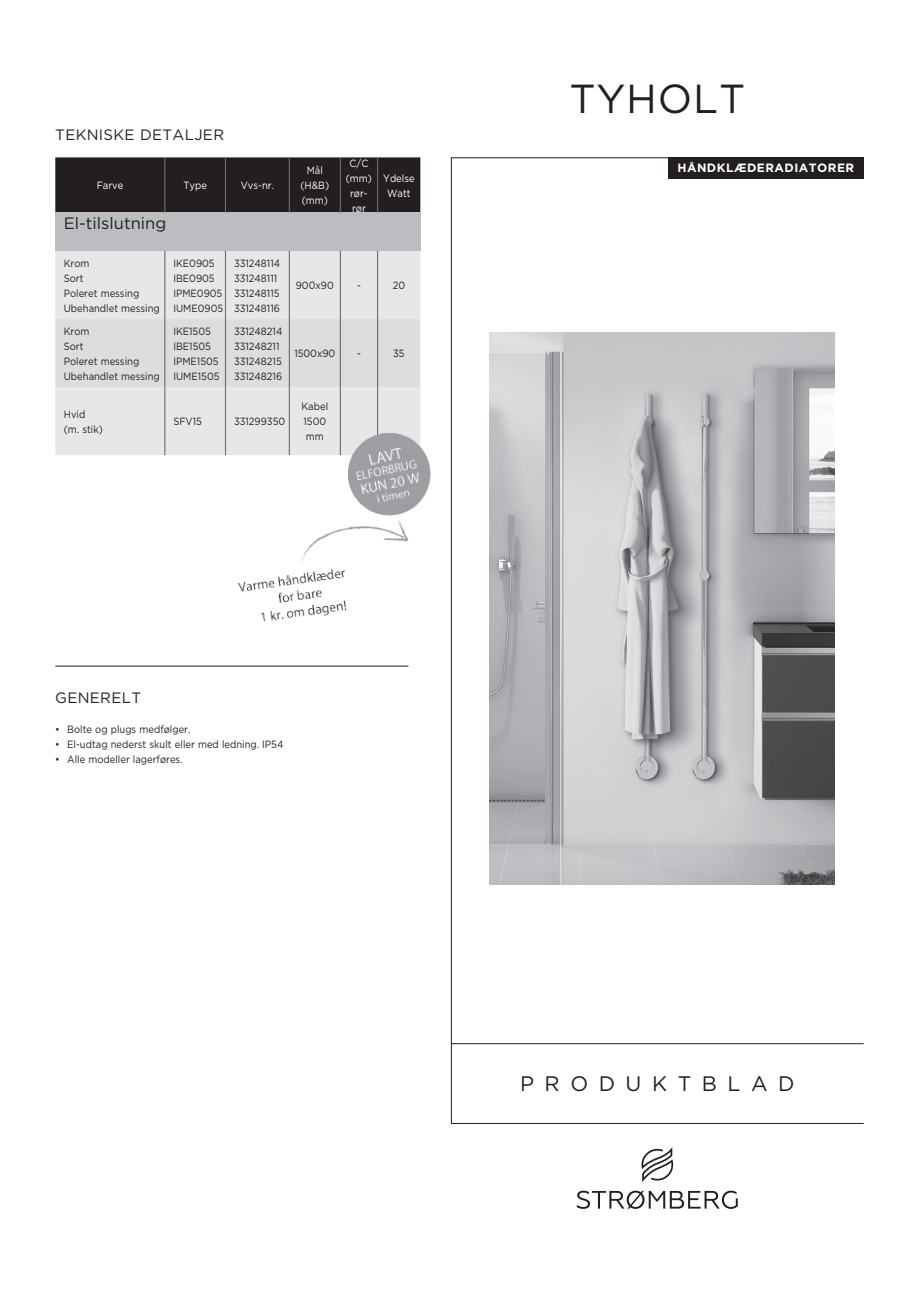
<style>
.page{position:relative;width:919px;height:1289px;background:#fff}
.page>*{position:absolute;margin:0;border:0;box-sizing:border-box;transform-origin:0 0}
.t1{font:40.5px "Gotham";letter-spacing:.02em;color:#231f20}
.t2{font:21px "Gotham";color:#231f20}
.t3{font:16.5px "Gotham";color:#231f20}
.t4{font:15px "Gotham";letter-spacing:.02em;color:#231f20}
.t5{font:700 12px "Gotham";letter-spacing:.04em;color:#fff}
.t6{font:10.5px/15px "Gotham";color:#231f20;scale:.9 1}
.t7{font:10.5px/15px "Gotham";color:#fff;text-align:center;scale:.9 1}
</style>
<div class="page">
<hr style="left:451px;top:157px;width:412px;height:1px;background:#231f20">
<hr style="left:451px;top:1123px;width:412px;height:1px;background:#231f20">
<hr style="left:451px;top:1043px;width:412px;height:1px;background:#231f20">
<hr style="left:451px;top:157px;width:1px;height:966px;background:#231f20">
<div style="left:668px;top:157px;width:195px;height:22px;background:#231f20"></div>
<img style="left:489px;top:333px;width:345px;height:551px">
<img style="left:55px;top:157px;width:478px;height:700px">
<svg style="left:577px;top:1190px;width:160px;height:18px"></svg>
<svg style="left:641px;top:1147px;width:32px;height:35px"></svg>
<h3 class="t4" style="left:55px;top:125px;width:170px">TEKNISKE DETALJER</h3>
<p class="t7" style="left:97px;top:178px;width:31px">Farve</p>
<p class="t7" style="left:183px;top:178px;width:28px">Type</p>
<p class="t7" style="left:241px;top:178px;width:38px">Vvs-nr.</p>
<h3 class="t3" style="left:64px;top:212px;width:104px">El-tilslutning</h3>
<p class="t6" style="left:64px;top:255px;width:108px">Krom<br>Sort<br>Poleret messing<br>Ubehandlet messing</p>
<p class="t6" style="left:173px;top:255px;width:57px">IKE0905<br>IBE0905<br>IPME0905<br>IUME0905</p>
<p class="t6" style="left:234px;top:255px;width:53px">331248114<br>331248111<br>331248115<br>331248116</p>
<p class="t6" style="left:64px;top:323px;width:108px">Krom<br>Sort<br>Poleret messing<br>Ubehandlet messing</p>
<p class="t6" style="left:173px;top:323px;width:53px">IKE1505<br>IBE1505<br>IPME1505<br>IUME1505</p>
<p class="t6" style="left:234px;top:323px;width:55px">331248214<br>331248211<br>331248215<br>331248216</p>
<p class="t6" style="left:64px;top:406px;width:45px">Hvid (m. stik)</p>
<p class="t6" style="left:173px;top:414px;width:33px">SFV15</p>
<p class="t6" style="left:234px;top:414px;width:58px">331299350</p>
<p class="t7" style="left:300px;top:163px;width:33px">Mål (H&amp;B) (mm)</p>
<p class="t7" style="left:346px;top:155px;width:31px">C/C (mm) rør&shy;rør</p>
<p class="t7" style="left:383px;top:170px;width:36px">Ydelse<br>Watt</p>
<p class="t6" style="left:296px;top:278px;width:44px">900x90</p>
<p class="t6" style="left:357px;top:278px;width:6px">-</p>
<p class="t6" style="left:393px;top:278px;width:15px">20</p>
<p class="t6" style="left:294px;top:346px;width:47px">1500x90</p>
<p class="t6" style="left:357px;top:346px;width:6px">-</p>
<p class="t6" style="left:393px;top:346px;width:14px">35</p>
<p class="t6" style="left:301px;top:399px;width:31px">Kabel<br>1500 mm</p>
<h3 class="t4" style="left:55px;top:688px;width:87px">GENERELT</h3>
<p class="t6" style="left:55px;top:722px;width:152px">• Bolte og plugs medfølger.</p>
<p class="t6" style="left:55px;top:737px;width:255px">• El-udtag nederst skult eller med ledning. IP54</p>
<p class="t6" style="left:55px;top:752px;width:143px">• Alle modeller lagerføres.</p>
<h1 class="t1" style="left:569px;top:73px;width:177px">TYHOLT</h1>
<p class="t5" style="left:677px;top:160px;width:178px">HÅNDKLÆDERADIATORER</p>
<h2 class="t2" style="left:520px;top:1070px;width:276px">P R O D U K T B L A D</h2>
</div>
